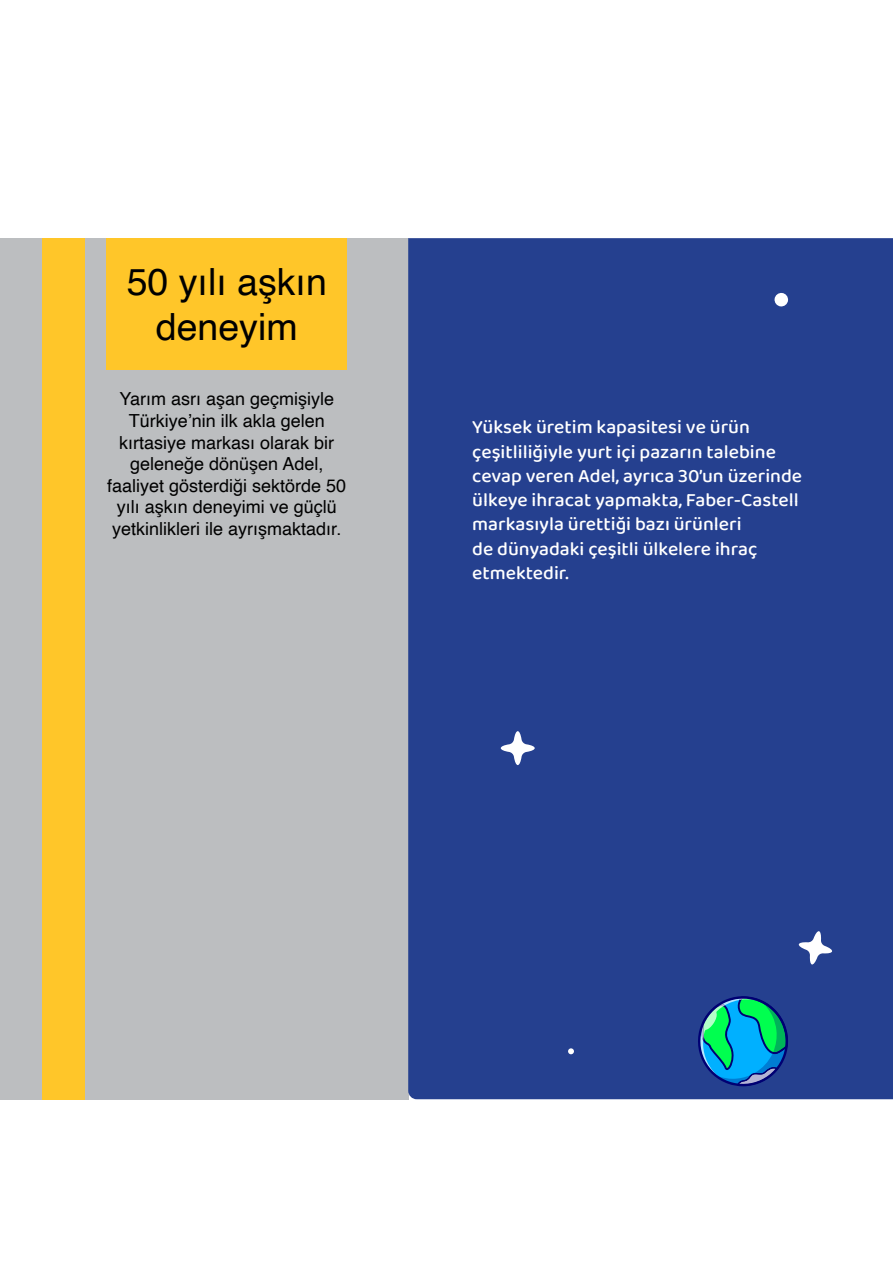
<style>
.page{position:relative;width:893px;height:1263px;background:#fff}
.page>*{position:absolute;margin:0;border:0;box-sizing:border-box;transform-origin:0 0}
.t1{font:37.5px/45px "Helvetica";color:#000;text-align:center}
.t2{font:500 19.5px/24.3px "Baloo 2";color:#fff}
.t3{font:18px/21.6px "Helvetica";color:#000;text-align:center}
</style>
<div class="page">
<div style="left:0;top:238px;width:408px;height:861px;background:#bcbec0"></div>
<div style="left:43px;top:238px;width:42px;height:861px;background:#ffc629"></div>
<div style="left:106px;top:238px;width:241px;height:131px;background:#ffc629"></div>
<div style="left:408px;top:238px;width:485px;height:861px;background:#25408f"></div>
<div style="left:871px;top:846px;width:22px;height:253px;background:#25408f"></div>
<svg style="left:798px;top:931px;width:34px;height:34px"></svg>
<svg style="left:501px;top:731px;width:34px;height:34px"></svg>
<svg style="left:568px;top:1048px;width:6px;height:6px"></svg>
<div style="left:774px;top:293px;width:14px;height:14px;background:#fff;border-radius:6px"></div>
<svg style="left:692px;top:995px;width:97px;height:91px;background:#138aa2"></svg>
<h1 class="t1" style="left:127px;top:261px;width:202px">50 yılı aşkın deneyim</h1>
<p class="t3" style="left:107px;top:389px;width:241px">Yarım asrı aşan geçmişiyle<br>Türkiye’nin ilk akla gelen kırtasiye markası olarak bir geleneğe dönüşen Adel, faaliyet gösterdiği sektörde 50 yılı aşkın deneyimi ve güçlü yetkinlikleri ile ayrışmaktadır.</p>
<p class="t2" style="left:472px;top:416px;width:331px">Yüksek üretim kapasitesi ve ürün çeşitliliğiyle yurt içi pazarın talebine cevap veren Adel, ayrıca 30’un üzerinde ülkeye ihracat yapmakta, Faber-Castell markasıyla ürettiği bazı ürünleri<br>de dünyadaki çeşitli ülkelere ihraç etmektedir.</p>
</div>
